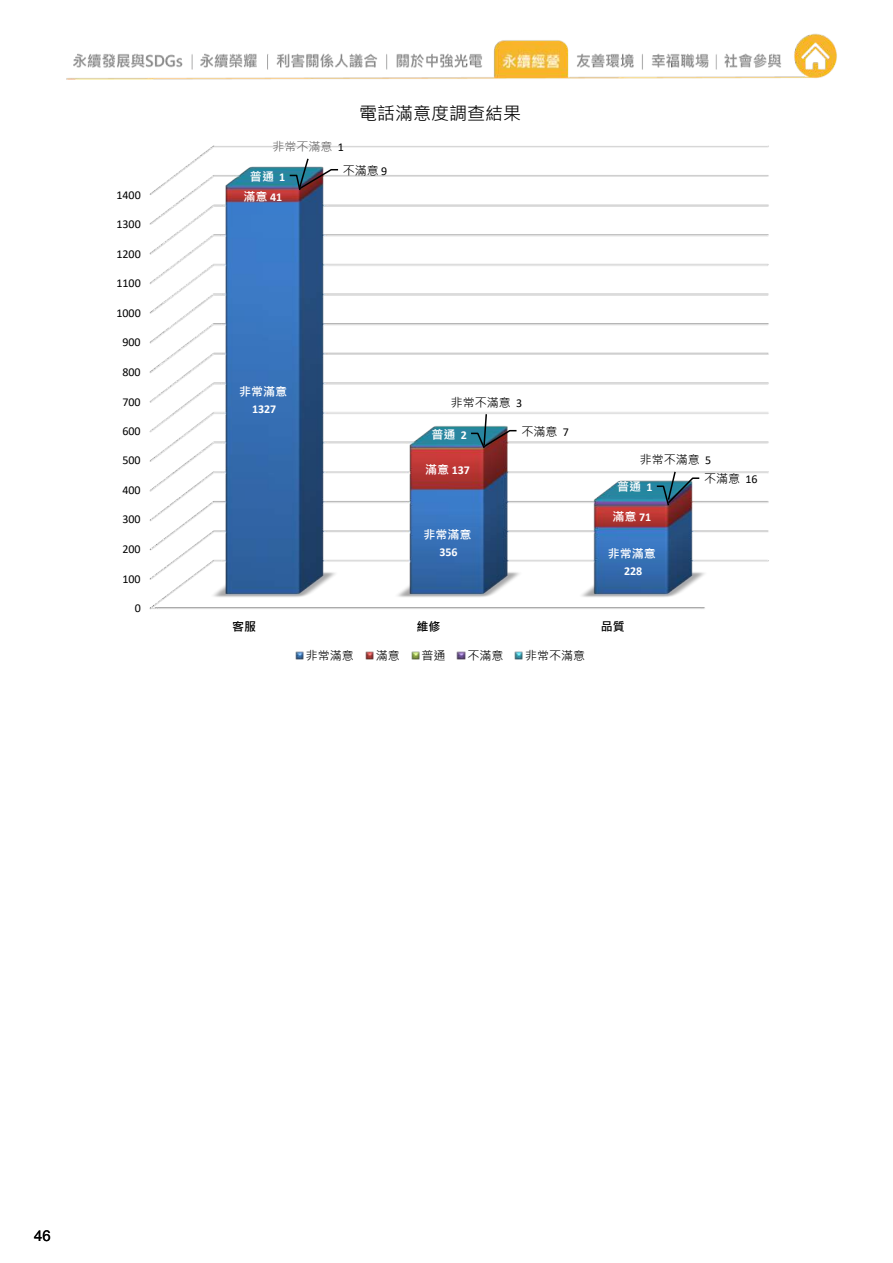
<style>
.page{position:relative;width:893px;height:1263px;background:#fff}
.page>*{position:absolute;margin:0;border:0;box-sizing:border-box;transform-origin:0 0}
.t1{font:18px "Microsoft Jheng Hei";color:#000}
.t2{font:15px "Arial";color:#000}
.t3{font:12px "Calibri";letter-spacing:-.005em;color:#000}
.t4{font:12px "Microsoft Jheng Hei";color:#000}
.t5{font:700 12px "Microsoft Jheng Hei";color:#fff}
.t6{font:700 12px "Calibri";letter-spacing:-.005em;color:#fff}
.t7{font:700 12px "Microsoft Jheng Hei";color:#000}
.t8{font:12px "Microsoft Jheng Hei";color:#666565}
.s1{font-family:"Calibri";color:#000}
.s2{font-family:"Calibri"}
.s3{font-family:"Microsoft Jheng Hei"}
</style>
<div class="page">
<img style="left:66px;top:33px;width:771px;height:47px">
<img style="left:149px;top:145px;width:620px;height:465px">
<svg style="left:288px;top:157px;width:52px;height:35px"></svg>
<svg style="left:470px;top:413px;width:48px;height:37px"></svg>
<svg style="left:655px;top:470px;width:46px;height:37px"></svg>
<svg style="left:296px;top:651px;width:8px;height:9px"></svg>
<svg style="left:365px;top:651px;width:9px;height:9px"></svg>
<svg style="left:411px;top:651px;width:8px;height:9px"></svg>
<svg style="left:457px;top:651px;width:8px;height:9px"></svg>
<svg style="left:514px;top:651px;width:9px;height:9px"></svg>
<p class="t3" style="left:116px;top:187px;width:26px">1400</p>
<p class="t3" style="left:116px;top:216px;width:26px">1300</p>
<p class="t3" style="left:116px;top:246px;width:26px">1200</p>
<p class="t3" style="left:116px;top:275px;width:26px">1100</p>
<p class="t3" style="left:116px;top:305px;width:26px">1000</p>
<p class="t3" style="left:122px;top:334px;width:20px">900</p>
<p class="t3" style="left:122px;top:364px;width:20px">800</p>
<p class="t3" style="left:122px;top:393px;width:20px">700</p>
<p class="t3" style="left:122px;top:423px;width:20px">600</p>
<p class="t3" style="left:122px;top:452px;width:20px">500</p>
<p class="t3" style="left:122px;top:482px;width:20px">400</p>
<p class="t3" style="left:122px;top:511px;width:20px">300</p>
<p class="t3" style="left:122px;top:541px;width:20px">200</p>
<p class="t3" style="left:122px;top:570px;width:20px">100</p>
<p class="t3" style="left:135px;top:600px;width:8px">0</p>
<p class="t8" style="left:272px;top:139px;width:73px">非常不滿意 <span class="s1">1</span></p>
<h1 class="t1" style="left:359px;top:102px;width:164px">電話滿意度調查結果</h1>
<p class="t5" style="left:250px;top:169px;width:37px">普通 <span class="s2">1</span></p>
<p class="t5" style="left:244px;top:189px;width:40px">滿意 <span class="s2">41</span></p>
<p class="t4" style="left:343px;top:163px;width:46px">不滿意 <span class="s2">9</span></p>
<p class="t5" style="left:239px;top:384px;width:50px">非常滿意</p>
<p class="t6" style="left:252px;top:400px;width:26px">1327</p>
<p class="t4" style="left:451px;top:395px;width:73px">非常不滿意 <span class="s2">3</span></p>
<p class="t5" style="left:431px;top:427px;width:37px">普通 <span class="s2">2</span></p>
<p class="t6" style="left:425px;top:461px;width:46px"><span class="s3">滿意</span> 137</p>
<p class="t4" style="left:521px;top:424px;width:49px">不滿意 <span class="s2">7</span></p>
<p class="t4" style="left:640px;top:452px;width:73px">非常不滿意 <span class="s2">5</span></p>
<p class="t5" style="left:617px;top:479px;width:37px">普通 <span class="s2">1</span></p>
<p class="t5" style="left:612px;top:509px;width:40px">滿意 <span class="s2">71</span></p>
<p class="t4" style="left:704px;top:471px;width:55px">不滿意 <span class="s2">16</span></p>
<p class="t5" style="left:423px;top:527px;width:49px">非常滿意</p>
<p class="t6" style="left:440px;top:543px;width:20px">356</p>
<p class="t5" style="left:608px;top:546px;width:49px">非常滿意</p>
<p class="t6" style="left:624px;top:562px;width:20px">228</p>
<p class="t7" style="left:232px;top:619px;width:25px">客服</p>
<p class="t7" style="left:416px;top:619px;width:26px">維修</p>
<p class="t7" style="left:601px;top:619px;width:25px">品質</p>
<p class="t4" style="left:306px;top:648px;width:49px">非常滿意</p>
<p class="t4" style="left:376px;top:648px;width:25px">滿意</p>
<p class="t4" style="left:422px;top:648px;width:25px">普通</p>
<p class="t4" style="left:467px;top:648px;width:37px">不滿意</p>
<p class="t4" style="left:525px;top:648px;width:61px">非常不滿意</p>
<p class="t2" style="left:34px;top:1226px;width:18px">46</p>
</div>
